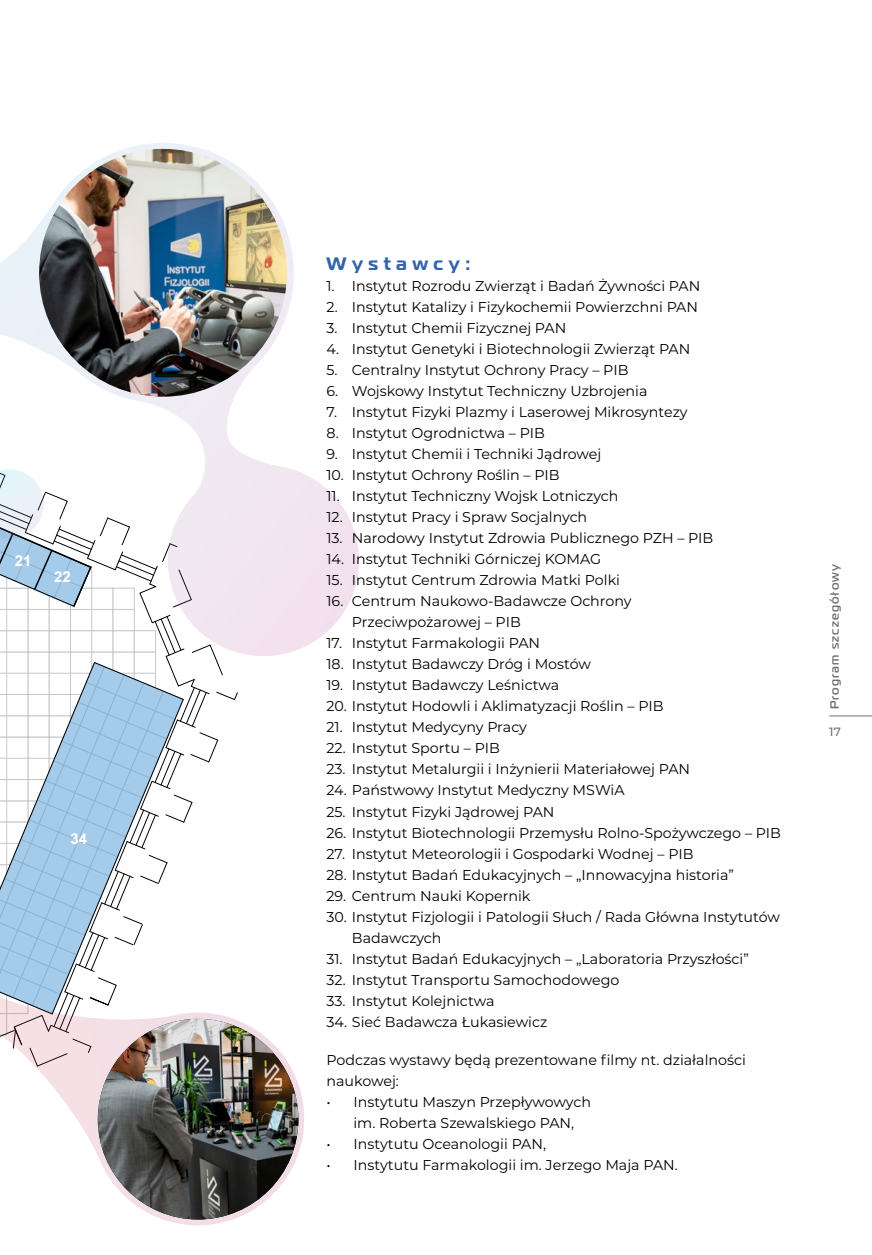
<style>
.page{position:relative;width:872px;height:1255px;background:#fff}
.page>*{position:absolute;margin:0;border:0;box-sizing:border-box;transform-origin:0 0}
.day{font:700 18px "Magistral";letter-spacing:.3em;color:#3363ac}
.t1{font:700 15px "Arial";color:#fff}
.TXT_program{font:14.25px/21px "Montserrat";color:#000}
.Naglowek_PL{font:500 12px "Magistral";letter-spacing:.1em;color:#706f6f}
.t2{font:500 12px "Montserrat";color:#706f6f}
</style>
<div class="page">
<hr style="left:829px;top:715px;width:43px;height:1px;background:#706f6f">
<svg style="left:0;top:143px;width:359px;height:513px"></svg>
<svg style="left:35px;top:1021px;width:269px;height:204px"></svg>
<svg style="left:0;top:447px;width:238px;height:619px"></svg>
<img style="left:39px;top:149px;width:248px;height:247px;border-radius:124px">
<img style="left:98px;top:1018px;width:200px;height:201px;border-radius:100px">
<p class="t1" style="left:15px;top:549px;width:18px">21</p>
<p class="t1" style="left:54px;top:566px;width:18px">22</p>
<p class="t1" style="left:70px;top:828px;width:18px">34</p>
<p class="day" style="left:326px;top:252px;width:145px">Wystawcy:</p>
<p class="TXT_program" style="left:326px;top:275px;width:375px">1. Instytut Rozrodu Zwierząt i Badań Żywności PAN</p>
<p class="TXT_program" style="left:326px;top:296px;width:373px">2. Instytut Katalizy i Fizykochemii Powierzchni PAN</p>
<p class="TXT_program" style="left:326px;top:317px;width:241px">3. Instytut Chemii Fizycznej PAN</p>
<p class="TXT_program" style="left:326px;top:338px;width:365px">4. Instytut Genetyki i Biotechnologii Zwierząt PAN</p>
<p class="TXT_program" style="left:326px;top:359px;width:303px">5. Centralny Instytut Ochrony Pracy – PIB</p>
<p class="TXT_program" style="left:326px;top:380px;width:322px">6. Wojskowy Instytut Techniczny Uzbrojenia</p>
<p class="TXT_program" style="left:326px;top:401px;width:362px">7. Instytut Fizyki Plazmy i Laserowej Mikrosyntezy</p>
<p class="TXT_program" style="left:326px;top:422px;width:220px">8. Instytut Ogrodnictwa – PIB</p>
<p class="TXT_program" style="left:326px;top:443px;width:276px">9. Instytut Chemii i Techniki Jądrowej</p>
<p class="TXT_program" style="left:326px;top:464px;width:235px">10. Instytut Ochrony Roślin – PIB</p>
<p class="TXT_program" style="left:326px;top:485px;width:293px">11. Instytut Techniczny Wojsk Lotniczych</p>
<p class="TXT_program" style="left:326px;top:506px;width:262px">12. Instytut Pracy i Spraw Socjalnych</p>
<p class="TXT_program" style="left:326px;top:527px;width:388px">13. Narodowy Instytut Zdrowia Publicznego PZH – PIB</p>
<p class="TXT_program" style="left:326px;top:548px;width:276px">14. Instytut Techniki Górniczej KOMAG</p>
<p class="TXT_program" style="left:326px;top:569px;width:295px">15. Instytut Centrum Zdrowia Matki Polki</p>
<p class="TXT_program" style="left:352px;top:590px;width:281px;text-indent:-26px">16. Centrum Naukowo-Badawcze Ochrony<br>Przeciwpożarowej – PIB</p>
<p class="TXT_program" style="left:326px;top:632px;width:215px">17. Instytut Farmakologii PAN</p>
<p class="TXT_program" style="left:326px;top:653px;width:266px">18. Instytut Badawczy Dróg i Mostów</p>
<p class="TXT_program" style="left:326px;top:674px;width:234px">19. Instytut Badawczy Leśnictwa</p>
<p class="TXT_program" style="left:326px;top:695px;width:338px">20. Instytut Hodowli i Aklimatyzacji Roślin – PIB</p>
<p class="TXT_program" style="left:326px;top:716px;width:202px">21. Instytut Medycyny Pracy</p>
<p class="TXT_program" style="left:326px;top:737px;width:175px">22. Instytut Sportu – PIB</p>
<p class="TXT_program" style="left:326px;top:758px;width:365px">23. Instytut Metalurgii i Inżynierii Materiałowej PAN</p>
<p class="TXT_program" style="left:326px;top:779px;width:300px">24. Państwowy Instytut Medyczny MSWiA</p>
<p class="TXT_program" style="left:326px;top:800px;width:229px">25. Instytut Fizyki Jądrowej PAN</p>
<p class="TXT_program" style="left:326px;top:821px;width:456px">26. Instytut Biotechnologii Przemysłu Rolno-Spożywczego – PIB</p>
<p class="TXT_program" style="left:326px;top:842px;width:368px">27. Instytut Meteorologii i Gospodarki Wodnej – PIB</p>
<p class="TXT_program" style="left:326px;top:863px;width:409px">28. Instytut Badań Edukacyjnych – „Innowacyjna historia”</p>
<p class="TXT_program" style="left:326px;top:884px;width:205px">29. Centrum Nauki Kopernik</p>
<p class="TXT_program" style="left:352px;top:905px;width:429px;text-indent:-26px">30. Instytut Fizjologii i Patologii Słuch / Rada Główna Instytutów<br>Badawczych</p>
<p class="TXT_program" style="left:326px;top:947px;width:424px">31. Instytut Badań Edukacyjnych – „Laboratoria Przyszłości”</p>
<p class="TXT_program" style="left:326px;top:968px;width:294px">32. Instytut Transportu Samochodowego</p>
<p class="TXT_program" style="left:326px;top:989px;width:169px">33. Instytut Kolejnictwa</p>
<p class="TXT_program" style="left:326px;top:1010px;width:222px">34. Sieć Badawcza Łukasiewicz</p>
<p class="TXT_program" style="left:326px;top:1048px;width:421px">Podczas wystawy będą prezentowane filmy nt. działalności naukowej:</p>
<p class="TXT_program" style="left:353px;top:1090px;width:239px;text-indent:-27px">• Instytutu Maszyn Przepływowych im. Roberta Szewalskiego PAN,</p>
<p class="TXT_program" style="left:326px;top:1132px;width:221px">• Instytutu Oceanologii PAN,</p>
<p class="TXT_program" style="left:326px;top:1153px;width:353px">• Instytutu Farmakologii im. Jerzego Maja PAN.</p>
<p class="Naglowek_PL" style="left:827px;top:709px;width:147px;rotate:-90deg">Program szczegółowy</p>
<p class="t2" style="left:829px;top:723px;width:13px">17</p>
</div>
